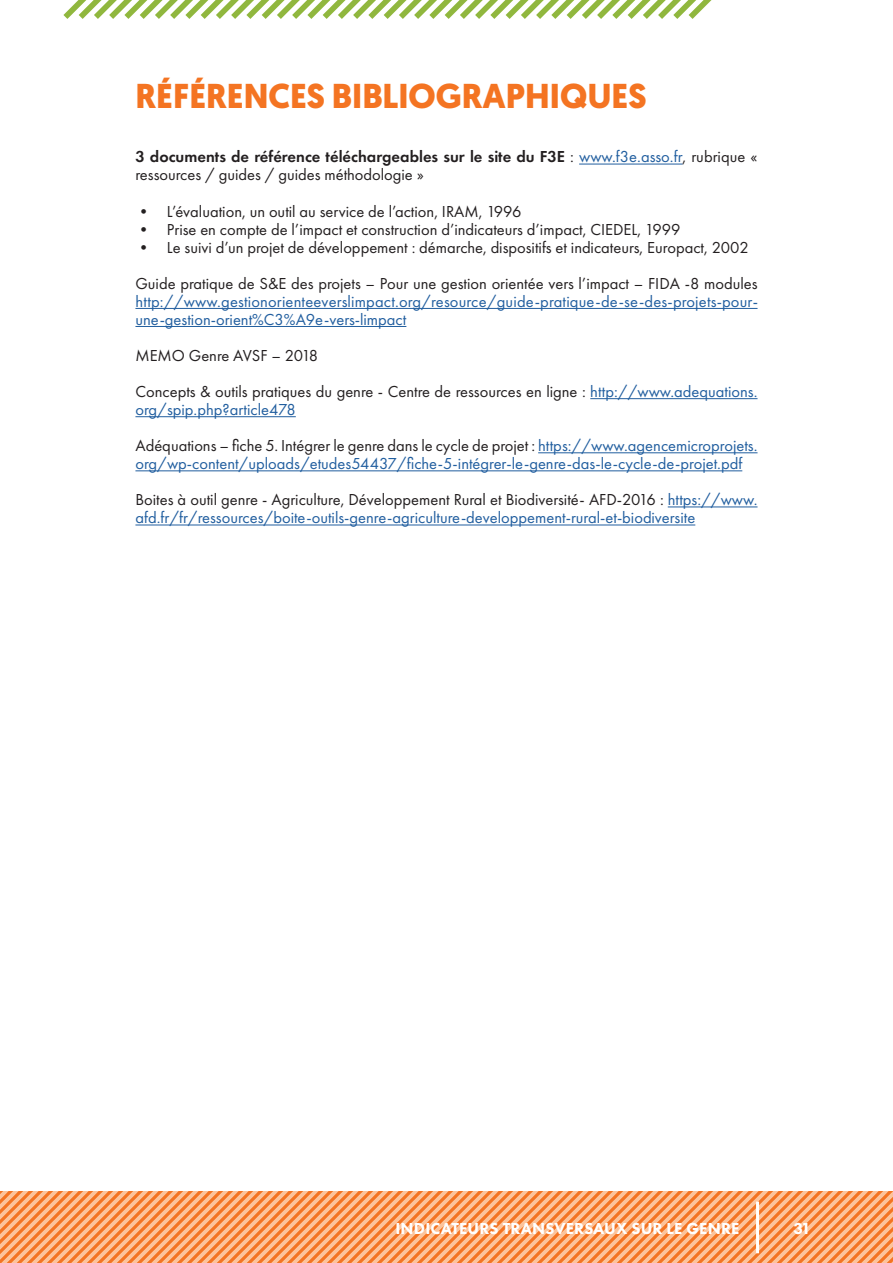
<style>
.page{position:relative;width:893px;height:1263px;background:#fff}
.page>*{position:absolute;margin:0;border:0;box-sizing:border-box;transform-origin:0 0}
.t1{font:700 34.5px "Geomanist";color:#f47422}
.t2{font:16.5px/36.2px "Futura PT";color:#215e9f}
.t3{font:16.5px/36.2px "Futura PT";color:#231f20}
.t4{font:600 16.5px/18px "Futura PT";color:#231f20}
.t5{font:800 16.5px "Futura PT";letter-spacing:.01em;color:#fff}
.s1{font-weight:400}
.s2{font-weight:400;color:#215e9f}
.s3{color:#215e9f}
.s4{color:#231f20}
</style>
<div class="page">
<svg style="left:0;top:1192px;width:893px;height:71px;background:#f89f64"></svg>
<hr style="left:756px;top:1201px;width:3px;height:52px;background:#fff">
<svg style="left:63px;top:0;width:649px;height:19px"></svg>
<hr style="left:579px;top:164px;width:103px;height:1px;background:#215e9f">
<hr style="left:135px;top:308px;width:622px;height:1px;background:#215e9f">
<hr style="left:135px;top:326px;width:271px;height:1px;background:#215e9f">
<hr style="left:590px;top:398px;width:167px;height:1px;background:#215e9f">
<hr style="left:135px;top:416px;width:161px;height:1px;background:#215e9f">
<hr style="left:538px;top:452px;width:219px;height:1px;background:#215e9f">
<hr style="left:135px;top:470px;width:607px;height:1px;background:#215e9f">
<hr style="left:668px;top:506px;width:89px;height:1px;background:#215e9f">
<hr style="left:135px;top:525px;width:560px;height:1px;background:#215e9f">
<h1 class="t1" style="left:135px;top:73px;width:513px">RÉFÉRENCES BIBLIOGRAPHIQUES</h1>
<p class="t4" style="left:135px;top:148px;width:624px">3 documents de référence téléchargeables sur le site du F3E <span class="s1">:</span> <span class="s2">www.f3e.asso.fr</span><span class="s1">, rubrique « ressources / guides / guides méthodologie »</span></p>
<p class="t3" style="left:135px;top:193px;width:388px">• L’évaluation, un outil au service de l’action, IRAM, 1996</p>
<p class="t3" style="left:135px;top:211px;width:547px">• Prise en compte de l’impact et construction d’indicateurs d’impact, CIEDEL, 1999</p>
<p class="t3" style="left:135px;top:229px;width:624px">• Le suivi d’un projet de développement : démarche, dispositifs et indicateurs, Europact, 2002<br>Guide pratique de S&amp;E des projets – Pour une gestion orientée vers l’impact – FIDA -8 modules</p>
<p class="t2" style="left:135px;top:292px;width:624px;line-height:18px">http://www.gestionorienteeverslimpact.org/resource/guide-pratique-de-se-des-projets-pour&shy;une-gestion-orient%C3%A9e-vers-limpact</p>
<p class="t3" style="left:135px;top:337px;width:624px">MEMO Genre AVSF – 2018<br>Concepts &amp; outils pratiques du genre - Centre de ressources en ligne : <span class="s3">http://www.adequations.</span></p>
<p class="t2" style="left:135px;top:391px;width:624px">org/spip.php?article478<br><span class="s4">Adéquations – fiche 5. Intégrer le genre dans le cycle de projet :</span> https://www.agencemicroprojets.</p>
<p class="t2" style="left:135px;top:445px;width:624px">org/wp-content/uploads/etudes54437/fiche-5-intégrer-le-genre-das-le-cycle-de-projet.pdf<br><span class="s4">Boites à outil genre - Agriculture, Développement Rural et Biodiversité- AFD-2016 :</span> https://www.</p>
<p class="t2" style="left:135px;top:500px;width:561px">afd.fr/fr/ressources/boite-outils-genre-agriculture-developpement-rural-et-biodiversite</p>
<p class="t5" style="left:395px;top:1218px;width:181px">INDI CATEURS TRANSVERSA</p>
<p class="t5" style="left:604px;top:1218px;width:126px">UX SUR LE GENRE</p>
<p class="t5" style="left:793px;top:1218px;width:19px">31</p>
</div>
